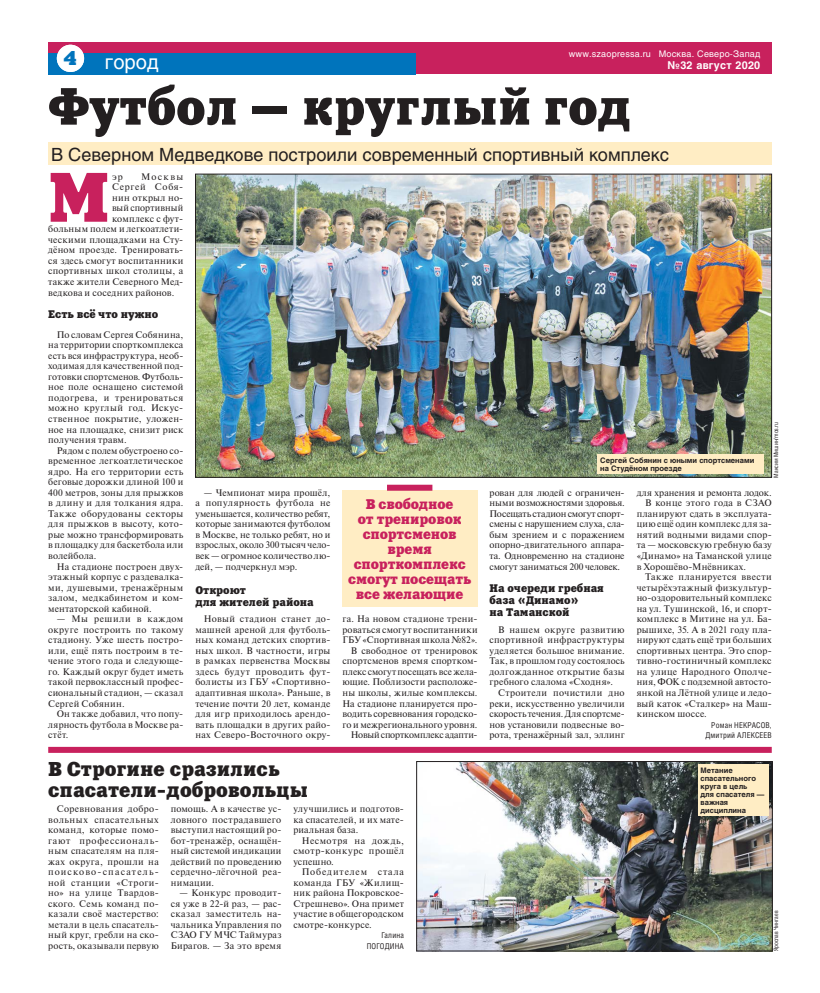
<style>
.page{position:relative;width:820px;height:993px;background:#fff}
.page>*{position:absolute;margin:0;border:0;box-sizing:border-box;transform-origin:0 0}
.t1{font:69.7px "Xenia C";color:#c8215d}
.t2{font:50px "Xenia C";color:#231f20}
.t3{font:20px/21px "Xenia C";color:#231f20}
.t4{font:20px "Helios";color:#fff}
.t5{font:20px "Xenia C";color:#0074bc}
.t6{font:18px "Helios";color:#231f20}
.t7{font:14px/15px "Xenia C";letter-spacing:-.01em;color:#c8215d;text-align:center}
.t8{font:11px/12px "Xenia C";color:#231f20}
.t9{font:700 10.7px "Helios";letter-spacing:.02em;color:#fff}
.t10{font:9.5px/10.5px "Newton C";letter-spacing:.02em;color:#231f20;text-align:justify}
.t11{font:9.5px "Newton C";letter-spacing:.04em;color:#231f20}
.t12{font:9.5px "Newton C";color:#231f20}
.t13{font:9.5px "Newton C";letter-spacing:.045em;color:#231f20}
.t14{font:9.5px "Newton C";letter-spacing:.075em;color:#231f20}
.t15{font:9px "Helios";letter-spacing:.02em;color:#fff}
.t16{font:8px/10.5px "Helios Cond";letter-spacing:.02em;color:#231f20;text-align:right}
.t17{font:700 7.5px/8px "Helios";color:#231f20}
.t18{font:6px "Helios Cond";color:#231f20}
</style>
<div class="page">
<div style="left:48px;top:42px;width:723px;height:32px;background:#c8215d"></div>
<div style="left:48px;top:53px;width:367px;height:21px;background:#0074bc"></div>
<div style="left:57px;top:45px;width:27px;height:27px;background:#fff;border-radius:50%"></div>
<div style="left:48px;top:746px;width:723px;height:6px;background:#c8215d"></div>
<img style="left:418px;top:763px;width:352px;height:185px">
<div style="left:416px;top:761px;width:356px;height:189px;border:1px solid #231f20"></div>
<img style="left:197px;top:176px;width:572px;height:299px">
<div style="left:48px;top:142px;width:723px;height:23px;background:#ffedc4"></div>
<div style="left:597px;top:454px;width:166px;height:20px;background:#ffedc4"></div>
<div style="left:342px;top:490px;width:135px;height:116px;background:#ffedc4"></div>
<div style="left:387px;top:484px;width:45px;height:6px;background:#c8215d"></div>
<div style="left:697px;top:764px;width:71px;height:51px;background:#ffedc4"></div>
<p class="t15" style="left:568px;top:50px;width:193px">www.szaopressa.ru Москва. Северо-Запад</p>
<h3 class="t5" style="left:64px;top:51px;width:14px">4</h3>
<h3 class="t4" style="left:105px;top:54px;width:55px">город</h3>
<p class="t9" style="left:667px;top:59px;width:94px">№32 август 2020</p>
<h2 class="t2" style="left:48px;top:89px;width:584px">Футбол — круглый год</h2>
<h3 class="t6" style="left:51px;top:147px;width:619px">В Северном Медведкове построили современный спортивный комплекс</h3>
<h1 class="t1" style="left:48px;top:172px;width:63px">М</h1>
<p class="t10" style="left:112px;top:172px;width:12px">эр</p>
<p class="t10" style="left:141px;top:172px;width:44px">Москвы</p>
<p class="t14" style="left:112px;top:183px;width:73px">Сергей Собя-</p>
<p class="t10" style="left:112px;top:193px;width:73px">нин открыл но-</p>
<p class="t10" style="left:112px;top:203px;width:73px">вый спортивный</p>
<p class="t12" style="left:112px;top:215px;width:73px">комплекс с фут-</p>
<p class="t10" style="left:48px;top:224px;width:136px">больным полем и легкоатлети-</p>
<p class="t10" style="left:48px;top:235px;width:136px">ческими площадками на Сту-</p>
<p class="t10" style="left:48px;top:246px;width:136px">дёном проезде. Тренировать-</p>
<p class="t10" style="left:48px;top:256px;width:136px">ся здесь смогут воспитанники</p>
<p class="t11" style="left:48px;top:268px;width:136px">спортивных школ столицы, а</p>
<p class="t10" style="left:48px;top:277px;width:136px">также жители Северного Мед-</p>
<p class="t10" style="left:48px;top:288px;width:127px">ведкова и соседних районов.</p>
<p class="t8" style="left:48px;top:309px;width:112px">Есть всё что нужно</p>
<p class="t10" style="left:48px;top:330px;width:136px;text-indent:9px">По словам Сергея Собянина, на территории спорткомплекса есть вся инфраструктура, необ&shy;ходимая для качественной под&shy;готовки спортсменов. Футболь&shy;ное поле оснащено системой подогрева, и тренироваться можно круглый год. Искус&shy;ственное покрытие, уложен&shy;ное на площадке, снизит риск получения травм.</p>
<p class="t10" style="left:48px;top:446px;width:136px;text-indent:9px">Рядом с полем обустроено со&shy;временное легкоатлетическое ядро. На его территории есть беговые дорожки длиной 100 и 400 метров, зоны для прыжков в длину и для толкания ядра.<br>Также оборудованы секторы для прыжков в высоту, кото&shy;рые можно трансформировать в площадку для баскетбола или волейбола.</p>
<p class="t10" style="left:48px;top:561px;width:136px;text-indent:9px">На стадионе построен двух&shy;этажный корпус с раздевалка&shy;ми, душевыми, тренажёрным залом, медкабинетом и ком&shy;ментаторской кабиной.</p>
<p class="t10" style="left:48px;top:614px;width:136px;text-indent:9px">— Мы решили в каждом округе построить по такому стадиону. Уже шесть постро&shy;или, ещё пять построим в те&shy;чение этого года и следующе&shy;го. Каждый округ будет иметь такой первоклассный профес&shy;сиональный стадион, — сказал Сергей Собянин.</p>
<p class="t10" style="left:48px;top:709px;width:136px;text-indent:9px">Он также добавил, что попу&shy;лярность футбола в Москве ра&shy;стёт.</p>
<p class="t10" style="left:195px;top:488px;width:136px;text-indent:9px">— Чемпионат мира прошёл, а популярность футбола не уменьшается, количество ребят, которые занимаются футболом в Москве, не только ребят, но и взрослых, около 300 тысяч чело&shy;век — огромное количество лю&shy;дей, — подчеркнул мэр.</p>
<p class="t8" style="left:195px;top:585px;width:120px">Откроют<br>для жителей района</p>
<p class="t10" style="left:195px;top:614px;width:136px;text-indent:9px">Новый стадион станет до&shy;машней ареной для футболь&shy;ных команд детских спортив&shy;ных школ. В частности, игры в рамках первенства Москвы здесь будут проводить фут&shy;болисты из ГБУ «Спортивно&shy;адаптивная школа». Раньше, в течение почти 20 лет, команде для игр приходилось арендо&shy;вать площадки в других райо&shy;нах Северо-Восточного окру-</p>
<p class="t10" style="left:342px;top:614px;width:136px;text-align:right">га. На новом стадионе трени&shy;роваться смогут воспитанники<br>ГБУ «Спортивная школа №82».<br>В свободное от тренировок спортсменов время спортком&shy;плекс смогут посещать все жела&shy;ющие. Поблизости расположе&shy;ны школы, жилые комплексы.<br>На стадионе планируется про&shy;водить соревнования городско&shy;го и межрегионального уровня.<br>Новый спорткомплекс адапти-</p>
<h3 class="t7" style="left:348px;top:498px;width:124px">В свободное<br>от тренировок спортсменов время спорткомплекс смогут посещать все желающие</h3>
<h3 class="t3" style="left:48px;top:761px;width:261px">В Строгине сразились спасатели-добровольцы</h3>
<p class="t10" style="left:48px;top:804px;width:112px;text-indent:9px">Соревнования добро&shy;вольных спасательных команд, которые помо&shy;гают профессиональ&shy;ным спасателям на пля&shy;жах округа, прошли на поисково-спасатель&shy;ной станции «Строги&shy;но» на улице Твардов&shy;ского. Семь команд по&shy;казали своё мастерство: метали в цель спасатель&shy;ный круг, гребли на ско&shy;рость, оказывали первую</p>
<p class="t10" style="left:171px;top:804px;width:112px">помощь. А в качестве ус&shy;ловного пострадавшего выступил настоящий ро&shy;бот-тренажёр, оснащён&shy;ный системой индикации действий по проведению сердечно-лёгочной реа&shy;нимации.</p>
<p class="t10" style="left:171px;top:888px;width:112px;text-indent:9px">— Конкурс проводит&shy;ся уже в 22-й раз, — рас&shy;сказал заместитель на&shy;чальника Управления по СЗАО ГУ МЧС Таймураз Бирагов. — За это время</p>
<p class="t10" style="left:293px;top:804px;width:112px">улучшились и подготов&shy;ка спасателей, и их мате&shy;риальная база.</p>
<p class="t10" style="left:293px;top:835px;width:112px;text-indent:9px">Несмотря на дождь, смотр-конкурс прошёл успешно.</p>
<p class="t10" style="left:293px;top:867px;width:112px;text-indent:9px">Победителем стала команда ГБУ «Жилищ&shy;ник района Покровское-Стрешнево». Она примет участие в общегородском смотре-конкурсе.</p>
<p class="t16" style="left:366px;top:930px;width:39px">Галина<br>ПОГОДИНА</p>
<p class="t17" style="left:600px;top:456px;width:155px">Сергей Собянин с юными спортсменами на Студёном проезде</p>
<p class="t18" style="left:772px;top:477px;width:57px;rotate:-90deg">Максим Мишин/mos.ru</p>
<p class="t10" style="left:489px;top:488px;width:136px">рован для людей с ограничен&shy;ными возможностями здоровья.<br>Посещать стадион смогут спорт&shy;смены с нарушением слуха, сла&shy;бым зрением и с поражением опорно-двигательного аппара&shy;та. Одновременно на стадионе смогут заниматься 200 человек.</p>
<p class="t8" style="left:489px;top:583px;width:116px">На очереди гребная база «Динамо»<br>на Таманской</p>
<p class="t10" style="left:489px;top:625px;width:136px;text-indent:9px">В нашем округе развитию спортивной инфраструктуры уделяется большое внимание.<br>Так, в прошлом году состоялось долгожданное открытие базы гребного слалома «Сходня».</p>
<p class="t10" style="left:489px;top:688px;width:136px;text-indent:9px">Строители почистили дно реки, искусственно увеличили скорость течения. Для спортсме&shy;нов установили подвесные во&shy;рота, тренажёрный зал, эллинг</p>
<p class="t12" style="left:636px;top:489px;width:136px">для хранения и ремонта лодок.</p>
<p class="t10" style="left:645px;top:498px;width:128px">В конце этого года в СЗАО</p>
<p class="t10" style="left:636px;top:509px;width:136px">планируют сдать в эксплуата-</p>
<p class="t10" style="left:636px;top:519px;width:136px">цию ещё один комплекс для за-</p>
<p class="t11" style="left:636px;top:531px;width:136px">нятий водными видами спор-</p>
<p class="t10" style="left:636px;top:540px;width:136px">та — московскую гребную базу</p>
<p class="t10" style="left:636px;top:551px;width:136px">«Динамо» на Таманской улице</p>
<p class="t10" style="left:636px;top:561px;width:111px">в Хорошёво-Мнёвниках.</p>
<p class="t13" style="left:645px;top:573px;width:128px">Также планируется ввести</p>
<p class="t10" style="left:636px;top:583px;width:136px">четырёхэтажный физкультур-</p>
<p class="t10" style="left:636px;top:593px;width:136px">но-оздоровительный комплекс</p>
<p class="t10" style="left:636px;top:604px;width:136px">на ул. Тушинской, 16, и спорт-</p>
<p class="t10" style="left:636px;top:614px;width:136px">комплекс в Митине на ул. Ба-</p>
<p class="t10" style="left:636px;top:625px;width:136px">рышихе, 35. А в 2021 году пла-</p>
<p class="t10" style="left:636px;top:635px;width:136px">нируют сдать ещё три больших</p>
<p class="t10" style="left:636px;top:646px;width:136px">спортивных центра. Это спор-</p>
<p class="t10" style="left:636px;top:656px;width:136px">тивно-гостиничный комплекс</p>
<p class="t10" style="left:636px;top:667px;width:136px">на улице Народного Ополче-</p>
<p class="t10" style="left:636px;top:677px;width:136px">ния, ФОК с подземной автосто-</p>
<p class="t10" style="left:636px;top:688px;width:136px">янкой на Лётной улице и ледо-</p>
<p class="t10" style="left:636px;top:698px;width:136px">вый каток «Сталкер» на Маш-</p>
<p class="t10" style="left:636px;top:709px;width:72px">кинском шоссе.</p>
<p class="t16" style="left:705px;top:719px;width:68px">Роман НЕКРАСОВ,<br>Дмитрий АЛЕКСЕЕВ</p>
<p class="t17" style="left:700px;top:766px;width:65px">Метание спасательного круга в цель<br>для спасателя — важная дисциплина</p>
<p class="t18" style="left:772px;top:950px;width:42px;rotate:-90deg">Ярослав Чингаев</p>
</div>
